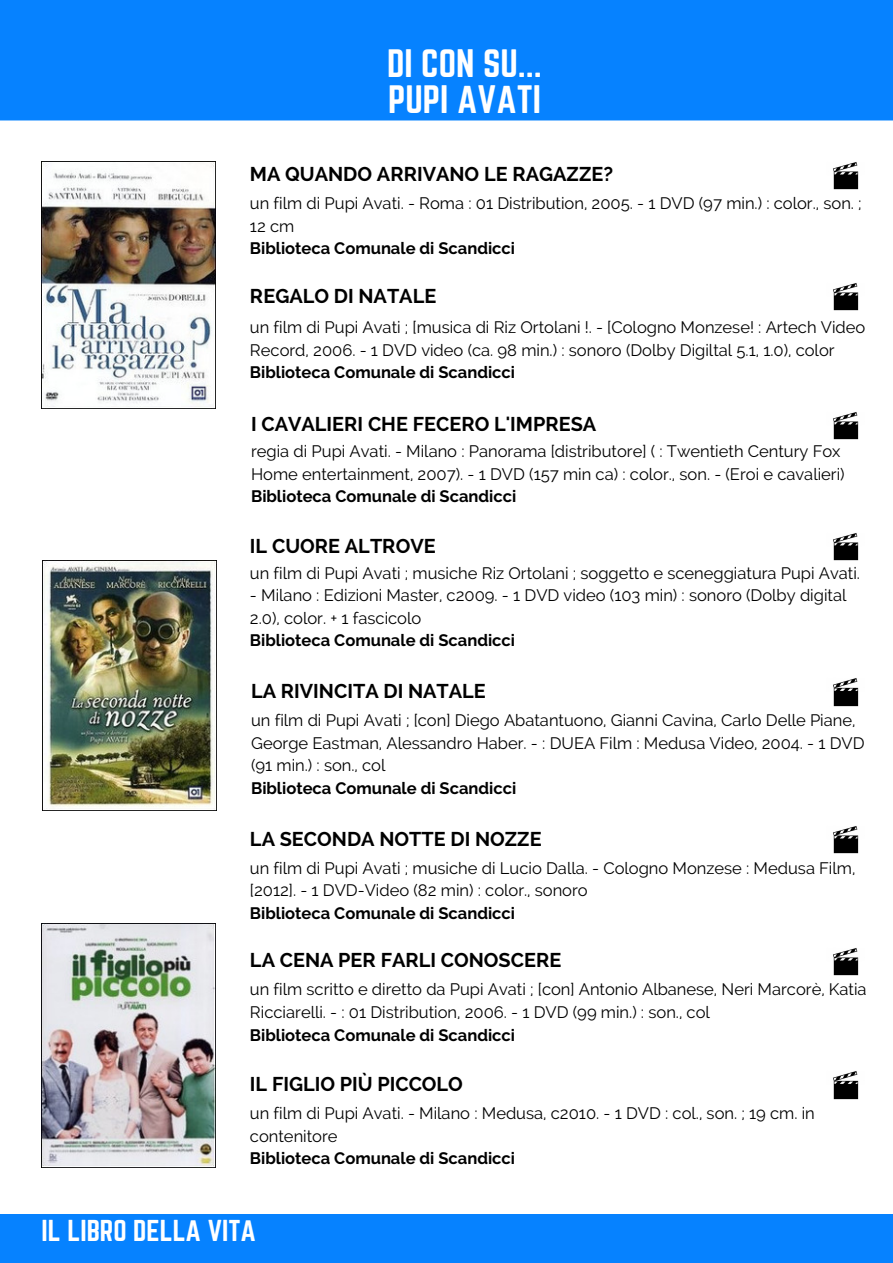
<style>
.page{position:relative;width:893px;height:1263px;background:#fff}
.page>*{position:absolute;margin:0;border:0;box-sizing:border-box;transform-origin:0 0}
.t1{font:34.8px/36px "Norwester";color:#fff}
.t2{font:26.55px "Norwester";color:#fff}
.t3{font:700 19.8px "Raleway";color:#000}
.t4{font:16.5px/22.5px "Raleway";color:#000}
.t5{font:700 16.5px "Raleway";color:#000}
</style>
<div class="page">
<div style="left:0;top:0;width:893px;height:120px;background:#0682ff"></div>
<div style="left:0;top:1214px;width:893px;height:49px;background:#0682ff"></div>
<img style="left:833px;top:412px;width:26px;height:27px">
<img style="left:833px;top:162px;width:26px;height:27px">
<img style="left:833px;top:283px;width:26px;height:28px">
<img style="left:833px;top:533px;width:26px;height:28px">
<img style="left:833px;top:678px;width:26px;height:28px">
<img style="left:833px;top:826px;width:26px;height:27px">
<img style="left:833px;top:948px;width:26px;height:27px">
<img style="left:833px;top:1071px;width:26px;height:28px">
<img style="left:42px;top:161px;width:173px;height:248px">
<img style="left:43px;top:561px;width:173px;height:250px">
<img style="left:42px;top:923px;width:173px;height:245px">
<h1 class="t1" style="left:387px;top:47px;width:156px">DI CON SU...<br>PUPI AVATI</h1>
<p class="t3" style="left:250px;top:163px;width:365px">MA QUANDO ARRIVANO LE RAGAZZE?</p>
<p class="t4" style="left:250px;top:192px;width:613px">un film di Pupi Avati. - Roma : 01 Distribution, 2005. - 1 DVD (97 min.) : color., son. ;<br>12 cm</p>
<p class="t5" style="left:250px;top:239px;width:267px">Biblioteca Comunale di Scandicci</p>
<p class="t3" style="left:250px;top:284px;width:188px">REGALO DI NATALE</p>
<p class="t4" style="left:250px;top:316px;width:617px">un film di Pupi Avati ; [musica di Riz Ortolani !. - [Cologno Monzese! : Artech Video<br>Record, 2006. - 1 DVD video (ca. 98 min.) : sonoro (Dolby Digiltal 5.1, 1.0), color</p>
<p class="t5" style="left:250px;top:363px;width:267px">Biblioteca Comunale di Scandicci</p>
<p class="t3" style="left:251px;top:413px;width:347px">I CAVALIERI CHE FECERO L'IMPRESA</p>
<p class="t4" style="left:251px;top:440px;width:595px">regia di Pupi Avati. - Milano : Panorama [distributore] ( : Twentieth Century Fox<br>Home entertainment, 2007). - 1 DVD (157 min ca) : color., son. - (Eroi e cavalieri)</p>
<p class="t5" style="left:251px;top:487px;width:267px">Biblioteca Comunale di Scandicci</p>
<p class="t3" style="left:250px;top:534px;width:187px">IL CUORE ALTROVE</p>
<p class="t4" style="left:250px;top:562px;width:612px">un film di Pupi Avati ; musiche Riz Ortolani ; soggetto e sceneggiatura Pupi Avati.</p>
<p class="t4" style="left:250px;top:584px;width:598px">- Milano : Edizioni Master, c2009. - 1 DVD video (103 min) : sonoro (Dolby digital<br>2.0), color. + 1 fascicolo</p>
<p class="t5" style="left:250px;top:631px;width:267px">Biblioteca Comunale di Scandicci</p>
<p class="t3" style="left:251px;top:679px;width:236px">LA RIVINCITA DI NATALE</p>
<p class="t4" style="left:251px;top:709px;width:615px">un film di Pupi Avati ; [con] Diego Abatantuono, Gianni Cavina, Carlo Delle Piane,<br>George Eastman, Alessandro Haber. - : DUEA Film : Medusa Video, 2004. - 1 DVD (91 min.) : son., col</p>
<p class="t5" style="left:251px;top:778px;width:267px">Biblioteca Comunale di Scandicci</p>
<p class="t3" style="left:250px;top:827px;width:293px">LA SECONDA NOTTE DI NOZZE</p>
<p class="t4" style="left:250px;top:857px;width:607px">un film di Pupi Avati ; musiche di Lucio Dalla. - Cologno Monzese : Medusa Film, [2012]. - 1 DVD-Video (82 min) : color., sonoro</p>
<p class="t5" style="left:250px;top:903px;width:267px">Biblioteca Comunale di Scandicci</p>
<p class="t3" style="left:250px;top:949px;width:313px">LA CENA PER FARLI CONOSCERE</p>
<p class="t4" style="left:250px;top:978px;width:618px">un film scritto e diretto da Pupi Avati ; [con] Antonio Albanese, Neri Marcorè, Katia<br>Ricciarelli. - : 01 Distribution, 2006. - 1 DVD (99 min.) : son., col</p>
<p class="t5" style="left:250px;top:1025px;width:267px">Biblioteca Comunale di Scandicci</p>
<p class="t3" style="left:250px;top:1072px;width:215px">IL FIGLIO PIÙ PICCOLO</p>
<p class="t4" style="left:250px;top:1102px;width:566px">un film di Pupi Avati. - Milano : Medusa, c2010. - 1 DVD : col., son. ; 19 cm. in contenitore</p>
<p class="t5" style="left:250px;top:1149px;width:267px">Biblioteca Comunale di Scandicci</p>
<h2 class="t2" style="left:42px;top:1218px;width:216px">IL LIBRO DELLA VITA</h2>
</div>
